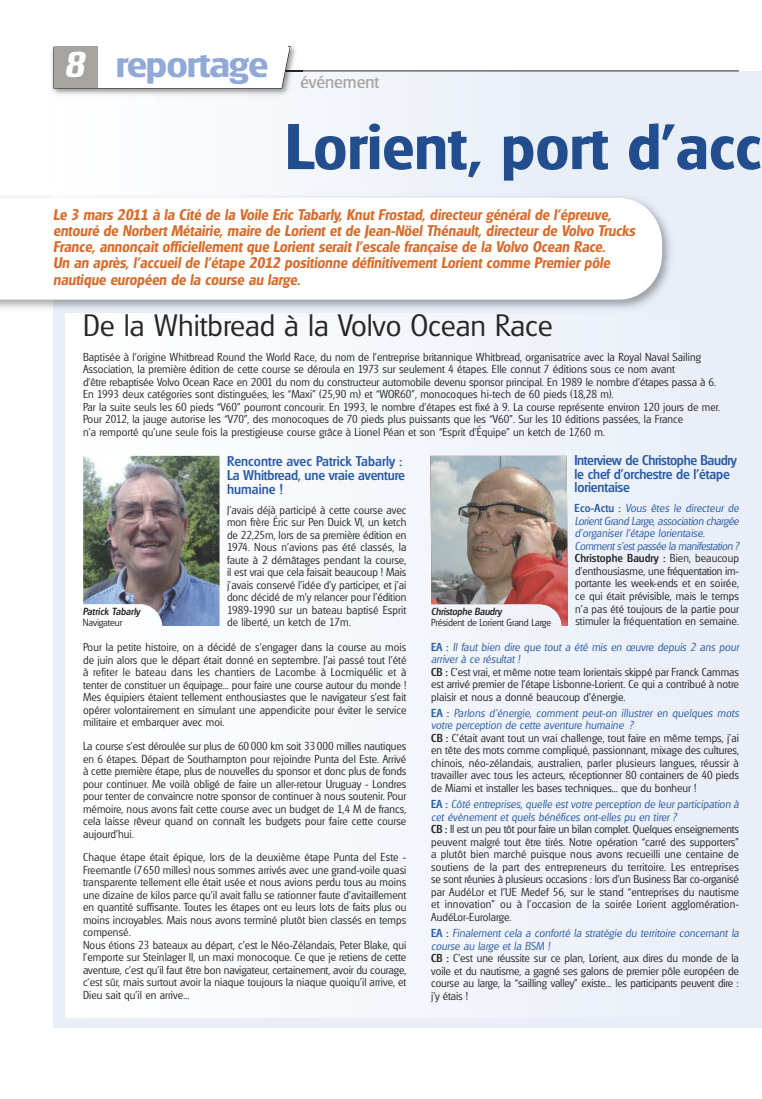
<style>
.page{position:relative;width:762px;height:1099px;background:#fff}
.page>*{position:absolute;margin:0;border:0;box-sizing:border-box;transform-origin:0 0}
.t1{font:600 62.5px "Glasgow";color:#224d8e;scale:1.04 1}
.t2{font:600 36px "Glasgow";letter-spacing:-.025em;color:#90a9d7;scale:1.14 1}
.t3{font:300 30px "Glasgow";color:#272627;scale:1.04 1}
.t4{font:17.5px "Glasgow";color:#a5a49f}
.t5{font:italic 600 15px/16.1px "Glasgow";color:#d76c2c}
.t6{font:500 13.75px/13.8px "Glasgow";letter-spacing:-.01em;color:#295ba7}
.t7{font:300 11.25px/12.5px "Glasgow";letter-spacing:.005em;color:#272627}
.t8{font:300 10px "Glasgow";letter-spacing:-.015em;color:#272627}
.t9{font:italic 500 10px "Glasgow";letter-spacing:-.015em;color:#272627}
.t10{font:italic 500 10px "Glasgow";letter-spacing:.005em;color:#272627}
.s1{font-family:"Hangover";font-weight:700;font-size:39.38px;color:#fff}
.s2{font-weight:500;color:#295ba7}
.s3{font-style:italic;color:#295ba7}
.s4{font-weight:500}
</style>
<div class="page">
<div style="left:53px;top:255px;width:709px;height:773px;background:#e9eef7"></div>
<div style="left:65px;top:315px;width:502px;height:702px;background:#f7f8fc"></div>
<div style="left:53px;top:71px;width:709px;height:195px;background:#e9eef7"></div>
<div style="left:53px;top:72px;width:263px;height:119px;background:#f9fafd"></div>
<img style="left:0;top:191px;width:671px;height:118px">
<img style="left:65px;top:313px;width:343px;height:2px">
<div style="left:0;top:198px;width:662px;height:101px;background:#fff"></div>
<img style="left:83px;top:456px;width:136px;height:170px">
<img style="left:430px;top:456px;width:138px;height:170px">
<hr style="left:56px;top:71px;width:683px;height:1px;background:#272627">
<img style="left:52px;top:45px;width:250px;height:47px">
<img style="left:53px;top:72px;width:249px;height:28px">
<svg style="left:51px;top:45px;width:240px;height:44px"></svg>
<div style="left:54px;top:41px;width:234px;height:13px;background:#fff"></div>
<div style="left:54px;top:46px;width:44px;height:42px;background:#a5a49f"></div>
<div style="left:0;top:0;width:53px;height:46px;background:#fff"></div>
<h2 class="t2" style="left:65px;top:44px;width:180px"><span class="s1">8</span> reportage</h2>
<h3 class="t4" style="left:300px;top:72px;width:81px">événement</h3>
<h1 class="t1" style="left:285px;top:111px;width:459px">Lorient, port d’acc</h1>
<p class="t5" style="left:53px;top:207px;width:583px">Le 3 mars 2011 à la Cité de la Voile Eric Tabarly, Knut Frostad, directeur général de l’épreuve, entouré de Norbert Métairie, maire de Lorient et de Jean-Nöel Thénault, directeur de Volvo Trucks France, annonçait officiellement que Lorient serait l’escale française de la Volvo Ocean Race.<br>Un an après, l’accueil de l’étape 2012 positionne définitivement Lorient comme Premier pôle nautique européen de la course au large.</p>
<h3 class="t3" style="left:83px;top:308px;width:453px">De la Whitbread à la Volvo Ocean Race</h3>
<p class="t7" style="left:83px;top:351px;width:639px">Baptisée à l'origine Whitbread Round the World Race, du nom de l'entreprise britannique Whitbread, organisatrice avec la Royal Naval Sailing Association, la première édition de cette course se déroula en 1973 sur seulement 4 étapes. Elle connut 7 éditions sous ce nom avant<br>d'être rebaptisée Volvo Ocean Race en 2001 du nom du constructeur automobile devenu sponsor principal. En 1989 le nombre d'étapes passa à 6.<br>En 1993 deux catégories sont distinguées, les “Maxi” (25,90 m) et “WOR60”, monocoques hi-tech de 60 pieds (18,28 m).<br>Par la suite seuls les 60 pieds “V60” pourront concourir. En 1993, le nombre d'étapes est fixé à 9. La course représente environ 120 jours de mer.<br>Pour 2012, la jauge autorise les “V70”, des monocoques de 70 pieds plus puissants que les “V60”. Sur les 10 éditions passées, la France<br>n’a remporté qu’une seule fois la prestigieuse course grâce à Lionel Péan et son “Esprit d'Équipe” un ketch de 17,60 m.</p>
<p class="t6" style="left:227px;top:454px;width:179px">Rencontre avec Patrick Tabarly :<br>La Whitbread, une vraie aventure humaine !</p>
<p class="t7" style="left:227px;top:503px;width:181px;text-align:justify">J’avais déjà participé à cette course avec mon frère Éric sur Pen Duick VI, un ketch de 22,25m, lors de sa première édition en 1974. Nous n’avions pas été classés, la faute à 2 démâtages pendant la course, il est vrai que cela faisait beaucoup ! Mais j’avais conservé l’idée d’y participer, et j’ai donc décidé de m’y relancer pour l’édition 1989-1990 sur un bateau baptisé Esprit de liberté, un ketch de 17m.</p>
<p class="t7" style="left:83px;top:641px;width:325px;text-align:justify">Pour la petite histoire, on a décidé de s’engager dans la course au mois de juin alors que le départ était donné en septembre. J’ai passé tout l’été à refiter le bateau dans les chantiers de Lacombe à Locmiquélic et à tenter de constituer un équipage... pour faire une course autour du monde !<br>Mes équipiers étaient tellement enthousiastes que le navigateur s’est fait opérer volontairement en simulant une appendicite pour éviter le service militaire et embarquer avec moi.</p>
<p class="t7" style="left:83px;top:739px;width:325px;text-align:justify">La course s’est déroulée sur plus de 60 000 km soit 33 000 milles nautiques en 6 étapes. Départ de Southampton pour rejoindre Punta del Este. Arrivé à cette première étape, plus de nouvelles du sponsor et donc plus de fonds pour continuer. Me voilà obligé de faire un aller-retour Uruguay - Londres pour tenter de convaincre notre sponsor de continuer à nous soutenir. Pour mémoire, nous avons fait cette course avec un budget de 1,4 M de francs, cela laisse rêveur quand on connaît les budgets pour faire cette course aujourd’hui.</p>
<p class="t7" style="left:83px;top:851px;width:325px">Chaque étape était épique, lors de la deuxième étape Punta del Este - Freemantle (7650 milles) nous sommes arrivés avec une grand-voile quasi transparente tellement elle était usée et nous avions perdu tous au moins une dizaine de kilos parce qu’il avait fallu se rationner faute d’avitaillement en quantité suffisante. Toutes les étapes ont eu leurs lots de faits plus ou moins incroyables. Mais nous avons terminé plutôt bien classés en temps compensé.<br>Nous étions 23 bateaux au départ, c'est le Néo-Zélandais, Peter Blake, qui l'emporte sur Steinlager II, un maxi monocoque. Ce que je retiens de cette aventure, c’est qu’il faut être bon navigateur, certainement, avoir du courage, c’est sûr, mais surtout avoir la niaque toujours la niaque quoiqu’il arrive, et Dieu sait qu’il en arrive...</p>
<p class="t10" style="left:83px;top:606px;width:59px">Patrick Tabarly</p>
<p class="t8" style="left:83px;top:616px;width:41px">Navigateur</p>
<p class="t6" style="left:574px;top:453px;width:164px">Interview de Christophe Baudry le chef d’orchestre de l’étape lorientaise</p>
<p class="t7" style="left:574px;top:502px;width:166px"><span class="s2">Eco-Actu :</span> <span class="s3">Vous êtes le directeur de Lorient Grand Large, association chargée d’organiser l’étape lorientaise.<br>Comment s’est passée la manifestation ?<br></span><span class="s4">Christophe Baudry :</span> Bien, beaucoup d’enthousiasme, une fréquentation im&shy;portante les week-ends et en soirée, ce qui était prévisible, mais le temps n’a pas été toujours de la partie pour stimuler la fréquentation en semaine.</p>
<p class="t7" style="left:431px;top:640px;width:309px"><span class="s2">EA :</span> <span class="s3">Il faut bien dire que tout a été mis en œuvre depuis 2 ans pour arriver à ce résultat !<br></span><span class="s4">CB :</span> C’est vrai, et même notre team lorientais skippé par Franck Cammas est arrivé premier de l’étape Lisbonne-Lorient. Ce qui a contribué à notre plaisir et nous a donné beaucoup d’énergie.</p>
<p class="t7" style="left:431px;top:706px;width:309px"><span class="s2">EA :</span> <span class="s3">Parlons d’énergie, comment peut-on illustrer en quelques mots votre perception de cette aventure humaine ?<br></span><span class="s4">CB :</span> C’était avant tout un vrai challenge, tout faire en même temps, j’ai en tête des mots comme compliqué, passionnant, mixage des cultures, chinois, néo-zélandais, australien, parler plusieurs langues, réussir à travailler avec tous les acteurs, réceptionner 80 containers de 40 pieds de Miami et installer les bases techniques... que du bonheur !</p>
<p class="t7" style="left:431px;top:798px;width:309px"><span class="s2">EA :</span> <span class="s3">Côté entreprises, quelle est votre perception de leur participation à cet évènement et quels bénéfices ont-elles pu en tirer ?<br></span><span class="s4">CB :</span> Il est un peu tôt pour faire un bilan complet. Quelques enseignements peuvent malgré tout être tirés. Notre opération “carré des supporters” a plutôt bien marché puisque nous avons recueilli une centaine de soutiens de la part des entrepreneurs du territoire. Les entreprises se sont réunies à plusieurs occasions : lors d’un Business Bar co-organisé par AudéLor et l’UE Medef 56, sur le stand “entreprises du nautisme et innovation” ou à l’occasion de la soirée Lorient agglomération-AudéLor-Eurolarge.</p>
<p class="t7" style="left:431px;top:926px;width:309px"><span class="s2">EA :</span> <span class="s3">Finalement cela a conforté la stratégie du territoire concernant la course au large et la BSM !<br></span><span class="s4">CB :</span> C’est une réussite sur ce plan, Lorient, aux dires du monde de la voile et du nautisme, a gagné ses galons de premier pôle européen de course au large, la “sailling valley” existe... les participants peuvent dire : j’y étais !</p>
<p class="t9" style="left:431px;top:606px;width:72px">Christophe Baudry</p>
<p class="t8" style="left:431px;top:616px;width:122px">Président de Lorient Grand Large</p>
</div>
